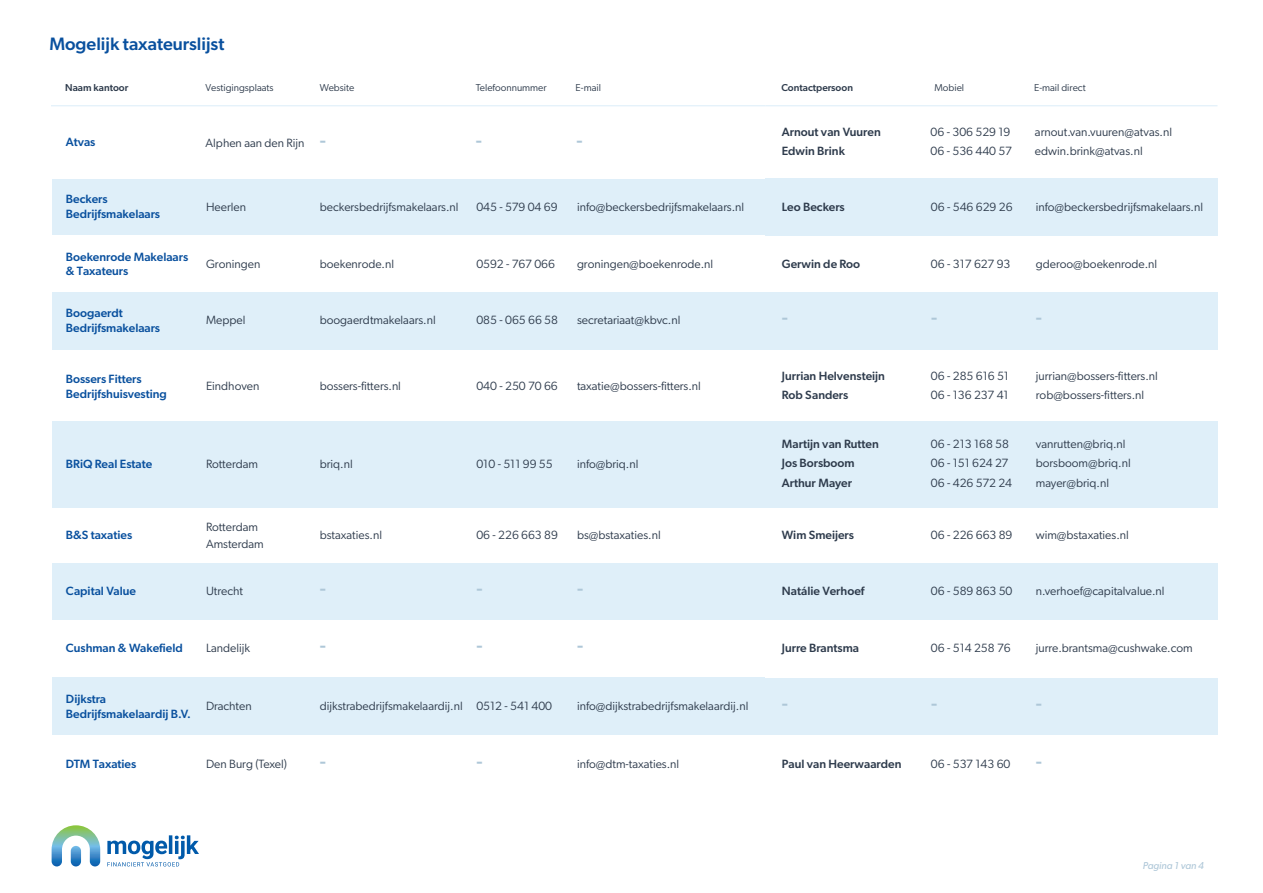
<style>
.page{position:relative;width:1263px;height:893px;background:#fff}
.page>*{position:absolute;margin:0;border:0;box-sizing:border-box;transform-origin:0 0}
.t1{font:500 19.5px "Gibson";color:#aec7d8}
.t2{font:500 18px "Gibson";color:#09509e}
.t3{font:12px/19.5px "Gibson";color:#2e3b4c}
.t4{font:500 12px/14.4px "Gibson";color:#09509e}
.t5{font:500 12px/19.5px "Gibson";color:#2e3b4c}
.t6{font:10.05px "Gibson";color:#2e3b4c}
.t7{font:500 10.05px "Gibson";color:#2e3b4c}
.t8{font:italic 10.05px "Gibson";color:#aec7d8}
.s1{font-weight:500;font-size:19.5px;color:#aec7d8}
</style>
<div class="page">
<div style="left:52px;top:178px;width:1165px;height:57px;background:#dfeff9"></div>
<div style="left:52px;top:292px;width:1165px;height:57px;background:#dfeff9"></div>
<div style="left:52px;top:421px;width:1165px;height:86px;background:#dfeff9"></div>
<div style="left:52px;top:564px;width:1165px;height:57px;background:#dfeff9"></div>
<div style="left:52px;top:678px;width:1165px;height:57px;background:#dfeff9"></div>
<hr style="left:51px;top:105px;width:714px;height:1px;background:#dfeff9">
<hr style="left:765px;top:105px;width:452px;height:1px;background:#dfeff9">
<svg style="left:52px;top:825px;width:48px;height:41px"></svg>
<svg style="left:107px;top:835px;width:92px;height:31px"></svg>
<h2 class="t2" style="left:49px;top:33px;width:176px">Mogelijk taxateurslijst</h2>
<p class="t7" style="left:65px;top:82px;width:65px">Naam kantoor</p>
<p class="t6" style="left:206px;top:82px;width:70px">Vestigingsplaats</p>
<p class="t6" style="left:320px;top:82px;width:36px">Website</p>
<p class="t6" style="left:476px;top:82px;width:72px">Telefoonnummer</p>
<p class="t6" style="left:576px;top:82px;width:27px">E-mail</p>
<p class="t4" style="left:66px;top:135px;width:31px">Atvas</p>
<p class="t3" style="left:206px;top:132px;width:122px">Alphen aan den Rijn <span class="s1">-</span></p>
<h1 class="t1" style="left:476px;top:128px;width:8px">-</h1>
<h1 class="t1" style="left:576px;top:128px;width:8px">-</h1>
<p class="t4" style="left:66px;top:192px;width:96px">Beckers<br>Bedrijfsmakelaars</p>
<p class="t4" style="left:66px;top:249px;width:124px">Boekenrode Makelaars &amp; Taxateurs</p>
<p class="t3" style="left:206px;top:197px;width:42px">Heerlen</p>
<p class="t3" style="left:320px;top:197px;width:140px">beckersbedrijfsmakelaars.nl</p>
<p class="t3" style="left:476px;top:197px;width:83px">045 - 579 04 69</p>
<p class="t3" style="left:577px;top:197px;width:169px">info@beckersbedrijfsmakelaars.nl</p>
<p class="t3" style="left:206px;top:254px;width:56px">Groningen</p>
<p class="t3" style="left:320px;top:254px;width:76px">boekenrode.nl</p>
<p class="t3" style="left:476px;top:254px;width:80px">0592 - 767 066</p>
<p class="t3" style="left:577px;top:254px;width:138px">groningen@boekenrode.nl</p>
<p class="t7" style="left:781px;top:82px;width:73px">Contactpersoon</p>
<p class="t6" style="left:934px;top:82px;width:31px">Mobiel</p>
<p class="t6" style="left:1034px;top:82px;width:53px">E-mail direct</p>
<p class="t5" style="left:782px;top:121px;width:100px">Arnout van Vuuren<br>Edwin Brink</p>
<p class="t3" style="left:931px;top:121px;width:83px">06 - 306 529 19<br>06 - 536 440 57</p>
<p class="t3" style="left:1035px;top:121px;width:139px">arnout.van.vuuren@atvas.nl edwin.brink@atvas.nl</p>
<p class="t5" style="left:782px;top:197px;width:64px">Leo Beckers</p>
<p class="t3" style="left:931px;top:197px;width:83px">06 - 546 629 26</p>
<p class="t3" style="left:1036px;top:197px;width:169px">info@beckersbedrijfsmakelaars.nl</p>
<p class="t5" style="left:782px;top:254px;width:80px">Gerwin de Roo</p>
<p class="t3" style="left:931px;top:254px;width:81px">06 - 317 627 93</p>
<p class="t3" style="left:1036px;top:254px;width:123px">gderoo@boekenrode.nl</p>
<p class="t4" style="left:66px;top:306px;width:96px">Boogaerdt<br>Bedrijfsmakelaars</p>
<p class="t3" style="left:206px;top:310px;width:41px">Meppel</p>
<p class="t3" style="left:320px;top:310px;width:117px">boogaerdtmakelaars.nl</p>
<p class="t3" style="left:476px;top:310px;width:83px">085 - 065 66 58</p>
<p class="t3" style="left:577px;top:310px;width:105px">secretariaat@kbvc.nl</p>
<h1 class="t1" style="left:782px;top:306px;width:8px">-</h1>
<h1 class="t1" style="left:931px;top:306px;width:8px">-</h1>
<h1 class="t1" style="left:1036px;top:306px;width:8px">-</h1>
<p class="t4" style="left:66px;top:372px;width:103px">Bossers Fitters<br>Bedrijfshuisvesting</p>
<p class="t3" style="left:206px;top:376px;width:55px">Eindhoven</p>
<p class="t3" style="left:320px;top:376px;width:83px">bossers-fitters.nl</p>
<p class="t3" style="left:476px;top:376px;width:83px">040 - 250 70 66</p>
<p class="t3" style="left:577px;top:376px;width:125px">taxatie@bossers-fitters.nl</p>
<p class="t4" style="left:66px;top:457px;width:88px">BRiQ Real Estate</p>
<p class="t3" style="left:206px;top:454px;width:54px">Rotterdam</p>
<p class="t3" style="left:320px;top:454px;width:35px">briq.nl</p>
<p class="t3" style="left:476px;top:454px;width:78px">010 - 511 99 55</p>
<p class="t3" style="left:577px;top:454px;width:63px">info@briq.nl</p>
<p class="t5" style="left:782px;top:365px;width:105px">Jurrian Helvensteijn<br>Rob Sanders</p>
<p class="t3" style="left:931px;top:365px;width:80px">06 - 285 616 51<br>06 - 136 237 41</p>
<p class="t3" style="left:1036px;top:365px;width:124px">jurrian@bossers-fitters.nl rob@bossers-fitters.nl</p>
<p class="t5" style="left:782px;top:434px;width:98px">Martijn van Rutten<br>Jos Borsboom<br>Arthur Mayer</p>
<p class="t3" style="left:931px;top:434px;width:82px">06 - 213 168 58<br>06 - 151 624 27<br>06 - 426 572 24</p>
<p class="t3" style="left:1036px;top:434px;width:96px">vanrutten@briq.nl borsboom@briq.nl mayer@briq.nl</p>
<p class="t4" style="left:66px;top:527px;width:68px">B&amp;S taxaties</p>
<p class="t3" style="left:206px;top:518px;width:59px;line-height:16.5px">Rotterdam<br>Amsterdam</p>
<p class="t3" style="left:320px;top:524px;width:64px">bstaxaties.nl</p>
<p class="t3" style="left:476px;top:524px;width:83px">06 - 226 663 89</p>
<p class="t3" style="left:577px;top:524px;width:85px">bs@bstaxaties.nl</p>
<p class="t5" style="left:782px;top:524px;width:74px">Wim Smeijers</p>
<p class="t3" style="left:931px;top:524px;width:83px">06 - 226 663 89</p>
<p class="t3" style="left:1036px;top:524px;width:95px">wim@bstaxaties.nl</p>
<p class="t4" style="left:66px;top:584px;width:72px">Capital Value</p>
<p class="t3" style="left:206px;top:581px;width:39px">Utrecht</p>
<h1 class="t1" style="left:320px;top:577px;width:8px">-</h1>
<h1 class="t1" style="left:476px;top:577px;width:8px">-</h1>
<h1 class="t1" style="left:577px;top:577px;width:8px">-</h1>
<p class="t5" style="left:782px;top:581px;width:84px">Natálie Verhoef</p>
<p class="t3" style="left:931px;top:581px;width:83px">06 - 589 863 50</p>
<p class="t3" style="left:1036px;top:581px;width:130px">n.verhoef@capitalvalue.nl</p>
<p class="t4" style="left:66px;top:641px;width:118px">Cushman &amp; Wakefield</p>
<p class="t3" style="left:206px;top:638px;width:46px">Landelijk</p>
<h1 class="t1" style="left:320px;top:634px;width:8px">-</h1>
<h1 class="t1" style="left:476px;top:634px;width:8px">-</h1>
<h1 class="t1" style="left:577px;top:634px;width:8px">-</h1>
<p class="t5" style="left:782px;top:638px;width:79px">Jurre Brantsma</p>
<p class="t3" style="left:931px;top:638px;width:81px">06 - 514 258 76</p>
<p class="t3" style="left:1036px;top:638px;width:158px">jurre.brantsma@cushwake.com</p>
<p class="t4" style="left:66px;top:692px;width:126px">Dijkstra<br>Bedrijfsmakelaardij B.V.</p>
<p class="t3" style="left:206px;top:696px;width:47px">Drachten</p>
<h1 class="t1" style="left:782px;top:692px;width:8px">-</h1>
<h1 class="t1" style="left:931px;top:692px;width:8px">-</h1>
<h1 class="t1" style="left:1036px;top:692px;width:8px">-</h1>
<p class="t3" style="left:320px;top:696px;width:234px">dijkstrabedrijfsmakelaardij.nl 0512 - 541 400</p>
<p class="t3" style="left:577px;top:696px;width:173px">info@dijkstrabedrijfsmakelaardij.nl</p>
<p class="t4" style="left:66px;top:756px;width:72px">DTM Taxaties</p>
<p class="t3" style="left:206px;top:754px;width:83px">Den Burg (Texel)</p>
<h1 class="t1" style="left:320px;top:749px;width:8px">-</h1>
<h1 class="t1" style="left:476px;top:749px;width:8px">-</h1>
<p class="t3" style="left:577px;top:754px;width:104px">info@dtm-taxaties.nl</p>
<p class="t5" style="left:782px;top:754px;width:121px">Paul van Heerwaarden</p>
<p class="t3" style="left:931px;top:754px;width:81px">06 - 537 143 60</p>
<h1 class="t1" style="left:1036px;top:749px;width:8px">-</h1>
<p class="t8" style="left:1143px;top:860px;width:63px">Pagina 1 van 4</p>
</div>
